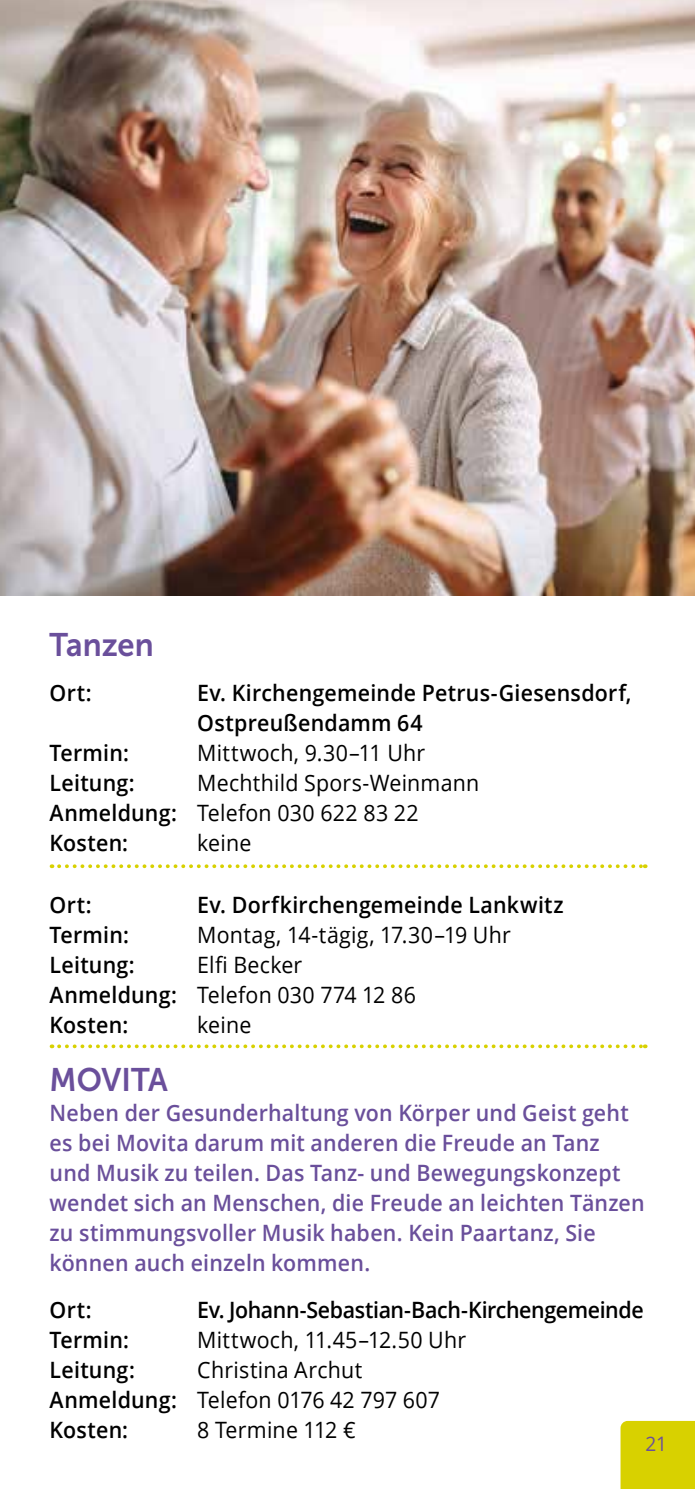
<style>
.page{position:relative;width:695px;height:1489px;background:#fff}
.page>*{position:absolute;margin:0;border:0;box-sizing:border-box;transform-origin:0 0}
.t1{font:32.5px "Museo Sans 700";color:#6a4f9b;scale:.95 1}
.t2{font:22.5px/30px "Open Sans";letter-spacing:.01em;color:#000;scale:.95 1}
.t3{font:600 22.5px/30px "Open Sans";letter-spacing:.01em;color:#6a4f9b;scale:.95 1}
.t4{font:600 22.5px/30px "Open Sans";letter-spacing:.01em;color:#000;scale:.95 1}
.t5{font:600 22.5px "Open Sans";letter-spacing:-.02em;color:#000;scale:.95 1}
.t6{font:20px "Open Sans";color:#6a4f9b;scale:.95 1}
.s1{font-weight:600}
</style>
<div class="page">
<div style="left:620px;top:1420px;width:74px;height:68px;background:#d8d100"></div>
<svg style="left:59px;top:864px;width:586px;height:4px"></svg>
<svg style="left:59px;top:1044px;width:586px;height:4px"></svg>
<img style="left:0;top:0;width:694px;height:595px">
<h1 class="t1" style="left:50px;top:626px;width:111px">Tanzen</h1>
<p class="t4" style="left:50px;top:677px;width:46px">Ort:</p>
<p class="t4" style="left:197px;top:677px;width:458px">Ev. Kirchengemeinde Petrus-Giesensdorf,<br>Ostpreußendamm 64</p>
<p class="t4" style="left:50px;top:737px;width:85px">Termin:</p>
<p class="t2" style="left:197px;top:736px;width:241px">Mittwoch, 9.30–11 Uhr</p>
<p class="t4" style="left:50px;top:767px;width:91px">Leitung:</p>
<p class="t2" style="left:50px;top:766px;width:453px;text-indent:148px">Mechthild Spors-Weinmann<br><span class="s1">Anmeldung:</span> Telefon 030 622 83 22<br><span class="s1">Kosten:</span></p>
<p class="t2" style="left:197px;top:826px;width:58px">keine</p>
<p class="t4" style="left:50px;top:889px;width:46px">Ort:</p>
<p class="t4" style="left:197px;top:889px;width:387px">Ev. Dorfkirchengemeinde Lankwitz</p>
<p class="t4" style="left:50px;top:919px;width:85px">Termin:</p>
<p class="t2" style="left:197px;top:919px;width:331px">Montag, 14-tägig, 17.30–19 Uhr</p>
<p class="t4" style="left:50px;top:949px;width:91px">Leitung:</p>
<p class="t2" style="left:50px;top:949px;width:387px;text-indent:148px">Elfi Becker<br><span class="s1">Anmeldung:</span> Telefon 030 774 12 86<br><span class="s1">Kosten:</span></p>
<p class="t2" style="left:197px;top:1009px;width:58px">keine</p>
<h1 class="t1" style="left:50px;top:1061px;width:126px">MOVITA</h1>
<p class="t3" style="left:50px;top:1097px;width:628px">Neben der Gesunderhaltung von Körper und Geist geht es bei Movita darum mit anderen die Freude an Tanz und Musik zu teilen. Das Tanz- und Bewegungskonzept wendet sich an Menschen, die Freude an leichten Tänzen zu stimmungsvoller Musik haben. Kein Paartanz, Sie können auch einzeln kommen.</p>
<p class="t4" style="left:50px;top:1294px;width:46px">Ort:</p>
<p class="t5" style="left:197px;top:1294px;width:471px">Ev. Johann-Sebastian-Bach-Kirchengemeinde</p>
<p class="t4" style="left:50px;top:1324px;width:85px">Termin:</p>
<p class="t2" style="left:197px;top:1324px;width:284px">Mittwoch, 11.45–12.50 Uhr</p>
<p class="t4" style="left:50px;top:1354px;width:91px">Leitung:</p>
<p class="t2" style="left:50px;top:1354px;width:412px;text-indent:148px">Christina Archut<br><span class="s1">Anmeldung:</span> Telefon 0176 42 797 607<br><span class="s1">Kosten:</span></p>
<p class="t2" style="left:197px;top:1414px;width:168px">8 Termine 112 €</p>
<p class="t6" style="left:645px;top:1429px;width:24px">21</p>
</div>
